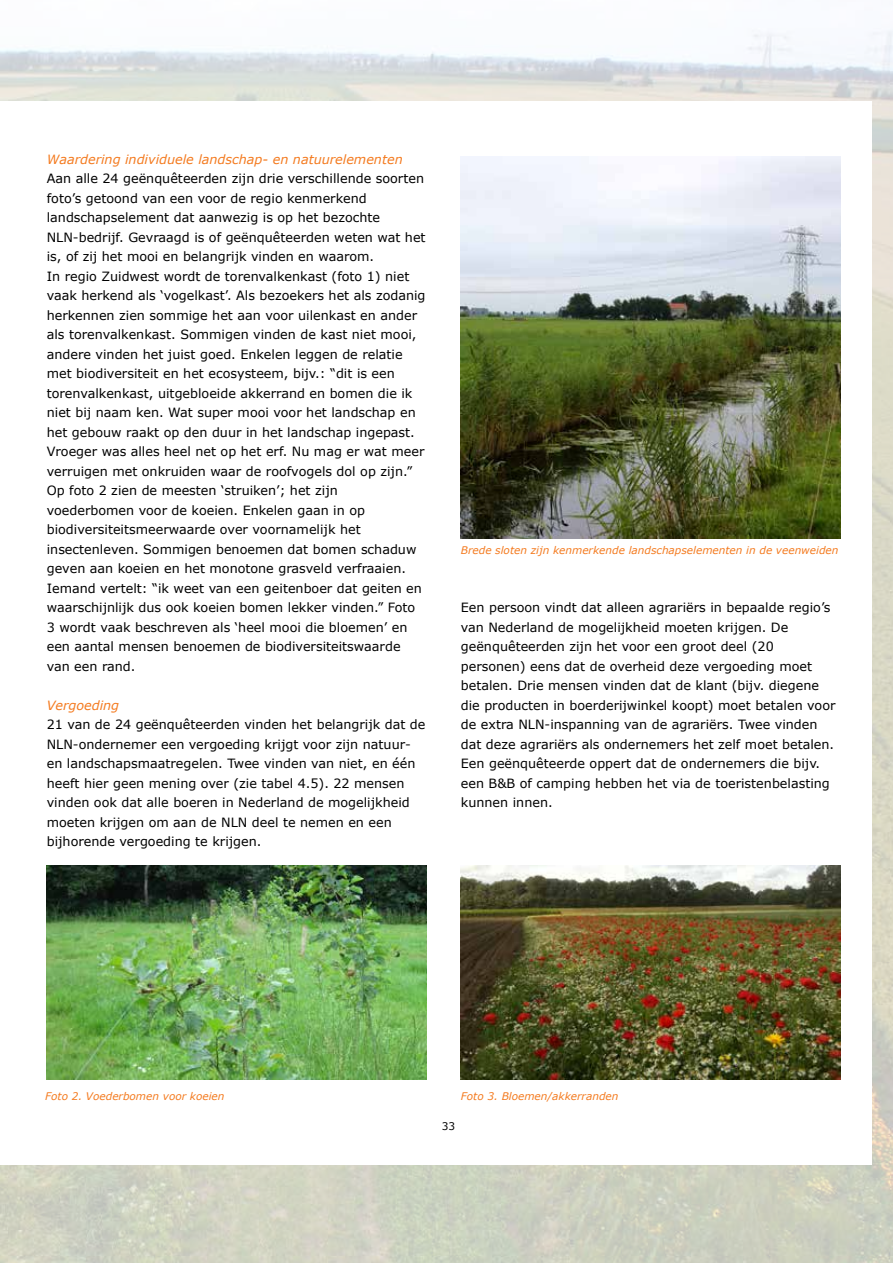
<style>
.page{position:relative;width:893px;height:1263px;background:#fff}
.page>*{position:absolute;margin:0;border:0;box-sizing:border-box;transform-origin:0 0}
.t1{font:12.75px/19.5px "Verdana";color:#000}
.t2{font:italic 12.75px "Verdana";color:#f47b20}
.t3{font:italic 10.5px "Verdana";color:#f47b20}
.t4{font:10.5px "Verdana";color:#000}
</style>
<div class="page">
<img style="left:461px;top:156px;width:380px;height:383px">
<img style="left:47px;top:866px;width:380px;height:213px">
<img style="left:461px;top:866px;width:380px;height:213px">
<p class="t2" style="left:47px;top:150px;width:357px">Waardering individuele landschap- en natuurelementen</p>
<p class="t1" style="left:47px;top:169px;width:380px">Aan alle 24 geënquêteerden zijn drie verschillende soorten foto’s getoond van een voor de regio kenmerkend landschapselement dat aanwezig is op het bezochte NLN-bedrijf. Gevraagd is of geënquêteerden weten wat het is, of zij het mooi en belangrijk vinden en waarom.<br>In regio Zuidwest wordt de torenvalkenkast (foto 1) niet vaak herkend als ‘vogelkast’. Als bezoekers het als zodanig herkennen zien sommige het aan voor uilenkast en ander als torenvalkenkast. Sommigen vinden de kast niet mooi, andere vinden het juist goed. Enkelen leggen de relatie met biodiversiteit en het ecosysteem, bijv.: “dit is een torenvalkenkast, uitgebloeide akkerrand en bomen die ik niet bij naam ken. Wat super mooi voor het landschap en het gebouw raakt op den duur in het landschap ingepast.<br>Vroeger was alles heel net op het erf. Nu mag er wat meer verruigen met onkruiden waar de roofvogels dol op zijn.” Op foto 2 zien de meesten ‘struiken’; het zijn voederbomen voor de koeien. Enkelen gaan in op biodiversiteitsmeerwaarde over voornamelijk het insectenleven. Sommigen benoemen dat bomen schaduw geven aan koeien en het monotone grasveld verfraaien.<br>Iemand vertelt: “ik weet van een geitenboer dat geiten en waarschijnlijk dus ook koeien bomen lekker vinden.” Foto 3 wordt vaak beschreven als ‘heel mooi die bloemen’ en een aantal mensen benoemen de biodiversiteitswaarde van een rand.</p>
<p class="t2" style="left:47px;top:696px;width:74px">Vergoeding</p>
<p class="t1" style="left:47px;top:715px;width:380px">21 van de 24 geënquêteerden vinden het belangrijk dat de NLN-ondernemer een vergoeding krijgt voor zijn natuur&shy;en landschapsmaatregelen. Twee vinden van niet, en één heeft hier geen mening over (zie tabel 4.5). 22 mensen vinden ook dat alle boeren in Nederland de mogelijkheid moeten krijgen om aan de NLN deel te nemen en een bijhorende vergoeding te krijgen.</p>
<p class="t3" style="left:461px;top:543px;width:379px">Brede sloten zijn kenmerkende landschapselementen in de veenweiden</p>
<p class="t1" style="left:461px;top:598px;width:376px">Een persoon vindt dat alleen agrariërs in bepaalde regio’s van Nederland de mogelijkheid moeten krijgen. De geënquêteerden zijn het voor een groot deel (20 personen) eens dat de overheid deze vergoeding moet betalen. Drie mensen vinden dat de klant (bijv. diegene die producten in boerderijwinkel koopt) moet betalen voor de extra NLN-inspanning van de agrariërs. Twee vinden dat deze agrariërs als ondernemers het zelf moet betalen.<br>Een geënquêteerde oppert dat de ondernemers die bijv. een B&amp;B of camping hebben het via de toeristenbelasting kunnen innen.</p>
<p class="t3" style="left:45px;top:1089px;width:181px">Foto 2. Voederbomen voor koeien</p>
<p class="t3" style="left:461px;top:1089px;width:159px">Foto 3. Bloemen/akkerranden</p>
<p class="t4" style="left:442px;top:1118px;width:15px">33</p>
</div>
